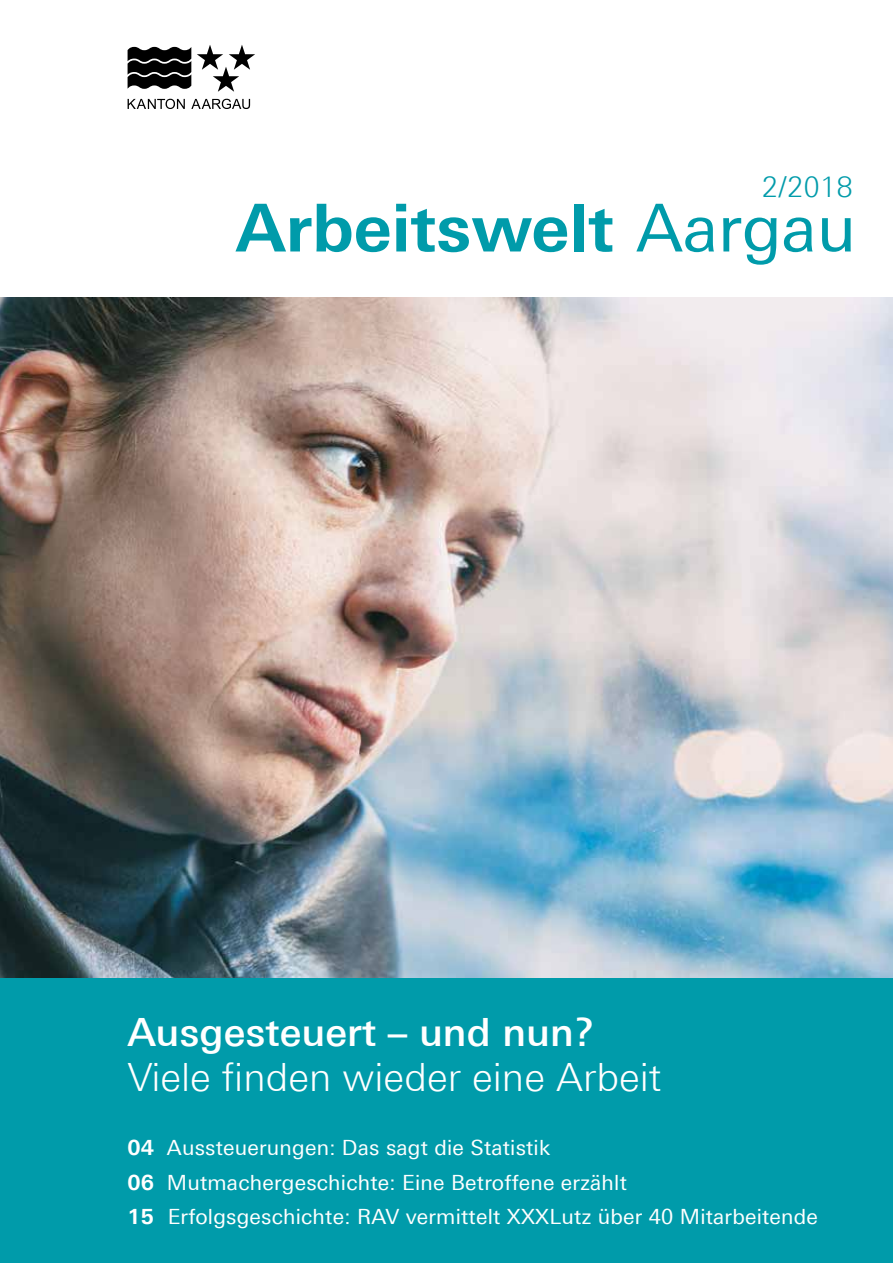
<style>
.page{position:relative;width:893px;height:1263px;background:#fff}
.page>*{position:absolute;margin:0;border:0;box-sizing:border-box;transform-origin:0 0}
.t1{font:700 66px "Linotype Univers 630";color:#009baa}
.t2{font:300 39px "Linotype Univers 330";color:#fff}
.t3{font:500 39px "Linotype Univers 530";color:#fff}
.t4{font:300 28.35px "Linotype Univers 330";color:#009baa}
.t5{font:21px/34.5px "Linotype Univers 430";letter-spacing:.01em;color:#fff}
.s1{font-family:"Linotype Univers 430";font-weight:400}
.s2{font-family:"Linotype Univers 630";font-weight:700}
</style>
<div class="page">
<svg style="left:197px;top:45px;width:58px;height:47px"></svg>
<svg style="left:128px;top:99px;width:57px;height:10px"></svg>
<svg style="left:191px;top:99px;width:59px;height:10px"></svg>
<svg style="left:128px;top:47px;width:63px;height:42px;background:#2b2b2b"></svg>
<img style="left:0;top:298px;width:893px;height:680px">
<div style="left:0;top:978px;width:893px;height:285px;background:#009baa"></div>
<h3 class="t4" style="left:762px;top:170px;width:92px">2/2018</h3>
<h1 class="t1" style="left:236px;top:188px;width:622px">Arbeitswelt <span class="s1">Aargau</span></h1>
<h2 class="t3" style="left:128px;top:1009px;width:469px">Ausgesteuert – und nun?</h2>
<h2 class="t2" style="left:128px;top:1054px;width:535px">Viele finden wieder eine Arbeit</h2>
<p class="t5" style="left:128px;top:1130px;width:692px"><span class="s2">04</span> Aussteuerungen: Das sagt die Statistik<br><span class="s2">06</span> Mutmachergeschichte: Eine Betroffene erzählt<br><span class="s2">15</span> Erfolgsgeschichte: RAV vermittelt XXXLutz über 40 Mitarbeitende</p>
</div>
